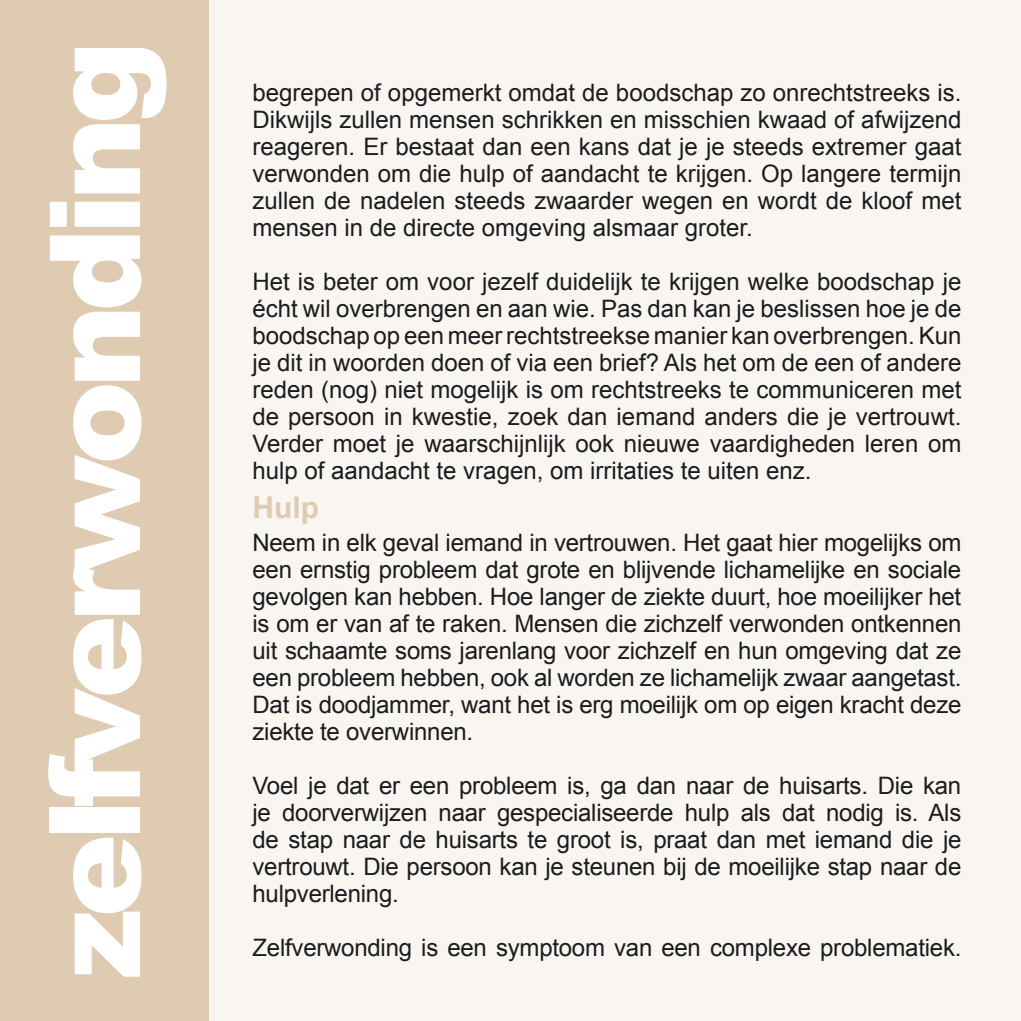
<style>
.page{position:relative;width:1021px;height:1021px;background:#fff}
.page>*{position:absolute;margin:0;border:0;box-sizing:border-box;transform-origin:0 0}
.t1{font:900 126px "Arial";letter-spacing:-.06em;color:#fff}
.t2{font:700 30px "Arial";color:#decbb2}
.t3{font:24px/27px "Arial";letter-spacing:-.01em;color:#1b1c20;text-align:justify}
</style>
<div class="page">
<div style="left:0;top:0;width:211px;height:1020px;background:#decbb2"></div>
<div style="left:210px;top:0;width:810px;height:1020px;background:#f9f5f1"></div>
<h1 class="t1" style="left:3px;top:978px;width:940px;rotate:-90deg">zelfverwonding</h1>
<p class="t3" style="left:252px;top:79px;width:710px">begrepen of opgemerkt omdat de boodschap zo onrechtstreeks is.<br>Dikwijls zullen mensen schrikken en misschien kwaad of afwijzend reageren. Er bestaat dan een kans dat je je steeds extremer gaat verwonden om die hulp of aandacht te krijgen. Op langere termijn zullen de nadelen steeds zwaarder wegen en wordt de kloof met mensen in de directe omgeving alsmaar groter.</p>
<p class="t3" style="left:252px;top:268px;width:710px">Het is beter om voor jezelf duidelijk te krijgen welke boodschap je écht wil overbrengen en aan wie. Pas dan kan je beslissen hoe je de boodschap op een meer rechtstreekse manier kan overbrengen. Kun je dit in woorden doen of via een brief? Als het om de een of andere reden (nog) niet mogelijk is om rechtstreeks te communiceren met de persoon in kwestie, zoek dan iemand anders die je vertrouwt.<br>Verder moet je waarschijnlijk ook nieuwe vaardigheden leren om hulp of aandacht te vragen, om irritaties te uiten enz.</p>
<p class="t2" style="left:252px;top:488px;width:68px">Hulp</p>
<p class="t3" style="left:252px;top:529px;width:710px">Neem in elk geval iemand in vertrouwen. Het gaat hier mogelijks om een ernstig probleem dat grote en blijvende lichamelijke en sociale gevolgen kan hebben. Hoe langer de ziekte duurt, hoe moeilijker het is om er van af te raken. Mensen die zichzelf verwonden ontkennen uit schaamte soms jarenlang voor zichzelf en hun omgeving dat ze een probleem hebben, ook al worden ze lichamelijk zwaar aangetast.<br>Dat is doodjammer, want het is erg moeilijk om op eigen kracht deze ziekte te overwinnen.</p>
<p class="t3" style="left:252px;top:772px;width:710px">Voel je dat er een probleem is, ga dan naar de huisarts. Die kan je doorverwijzen naar gespecialiseerde hulp als dat nodig is. Als de stap naar de huisarts te groot is, praat dan met iemand die je vertrouwt. Die persoon kan je steunen bij de moeilijke stap naar de hulpverlening.</p>
<p class="t3" style="left:252px;top:934px;width:710px">Zelfverwonding is een symptoom van een complexe problematiek.</p>
</div>
